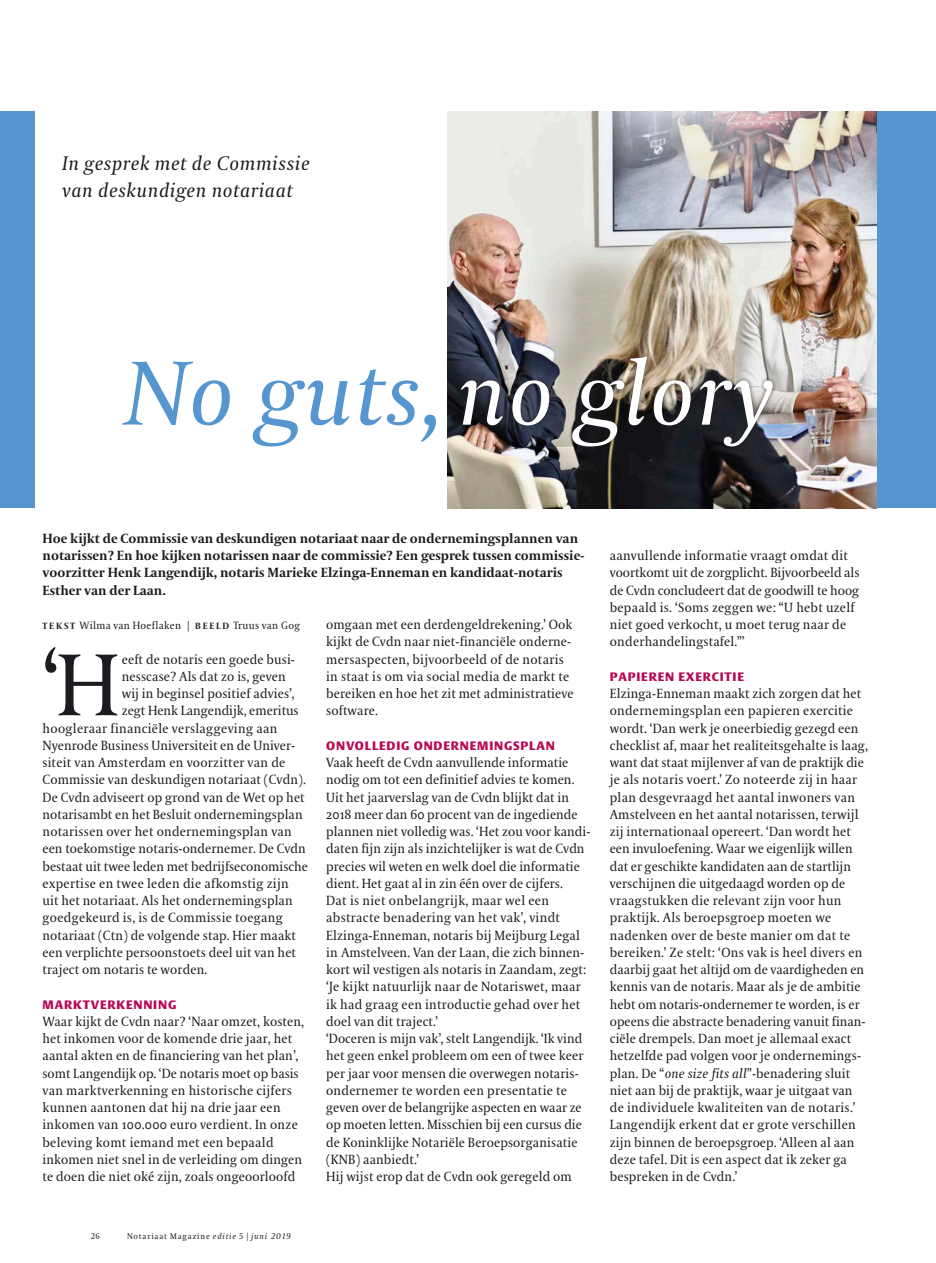
<style>
.page{position:relative;width:936px;height:1263px;background:#fff}
.page>*{position:absolute;margin:0;border:0;box-sizing:border-box;transform-origin:0 0}
.t1{font:italic 90px "VPRO Coranto";letter-spacing:.02em;color:#5595d0}
.t2{font:87.3px "VPRO Coranto";color:#1b1c20}
.t3{font:italic 19.5px/27px "VPRO Coranto";letter-spacing:.03em;color:#1b1c20}
.t4{font:13.2px/17.2px "VPRO Coranto";letter-spacing:.01em;color:#1b1c20}
.t5{font:700 13.2px/17.2px "VPRO Coranto";color:#1b1c20}
.t6{font:700 12px "VPRO Vesta";letter-spacing:.07em;color:#b90852}
.t7{font:10.5px "VPRO Coranto";letter-spacing:.03em;color:#1b1c20}
.t8{font:8.25px "VPRO Coranto";letter-spacing:.1em;color:#1b1c20}
.t9{font:8.25px "VPRO Coranto Cn";color:#1b1c20}
.s1{color:#fff}
.s2{font-weight:700;font-size:9px}
.s3{font-style:italic}
.s4{font-family:"VPRO Coranto Cn"}
</style>
<div class="page">
<div style="left:837px;top:112px;width:98px;height:396px;background:#5595d0"></div>
<div style="left:0;top:112px;width:34px;height:396px;background:#5595d0"></div>
<img style="left:447px;top:112px;width:429px;height:396px">
<div style="left:456px;top:352px;width:321px;height:98px;background:#1b1c20;opacity:.75"></div>
<h3 class="t3" style="left:62px;top:150px;width:249px">In gesprek met de Commissie van deskundigen notariaat</h3>
<h1 class="t1" style="left:124px;top:341px;width:649px">No guts, <span class="s1">no glory</span></h1>
<p class="t5" style="left:43px;top:529px;width:543px">Hoe kijkt de Commissie van deskundigen notariaat naar de ondernemingsplannen van notarissen? En hoe kijken notarissen naar de commissie? Een gesprek tussen commissie&shy;voorzitter Henk Langendijk, notaris Marieke Elzinga-Enneman en kandidaat-notaris Esther van der Laan.</p>
<p class="t7" style="left:43px;top:619px;width:259px"><span class="s2">T E K S T</span> Wilma van Hoeflaken | <span class="s2">B E E L D</span> Truus van Gog</p>
<h2 class="t2" style="left:43px;top:634px;width:78px">‘H</h2>
<p class="t4" style="left:122px;top:650px;width:175px">eeft de notaris een goede busi-</p>
<p class="t4" style="left:122px;top:668px;width:165px">nesscase? Als dat zo is, geven</p>
<p class="t4" style="left:122px;top:685px;width:174px">wij in beginsel positief advies’,</p>
<p class="t4" style="left:122px;top:702px;width:178px">zegt Henk Langendijk, emeritus</p>
<p class="t4" style="left:43px;top:719px;width:236px">hoogleraar financiële verslaggeving aan</p>
<p class="t4" style="left:43px;top:737px;width:253px">Nyenrode Business Universiteit en de Univer-</p>
<p class="t4" style="left:43px;top:754px;width:244px">siteit van Amsterdam en voorzitter van de</p>
<p class="t4" style="left:43px;top:771px;width:265px">Commissie van deskundigen notariaat (Cvdn).</p>
<p class="t4" style="left:43px;top:788px;width:264px">De Cvdn adviseert op grond van de Wet op het</p>
<p class="t4" style="left:43px;top:806px;width:261px">notarisambt en het Besluit ondernemingsplan</p>
<p class="t4" style="left:43px;top:823px;width:251px">notarissen over het ondernemingsplan van</p>
<p class="t4" style="left:43px;top:840px;width:265px">een toekomstige notaris-ondernemer. De Cvdn</p>
<p class="t4" style="left:43px;top:857px;width:267px">bestaat uit twee leden met bedrijfseconomische</p>
<p class="t4" style="left:43px;top:875px;width:248px">expertise en twee leden die afkomstig zijn</p>
<p class="t4" style="left:43px;top:892px;width:252px">uit het notariaat. Als het ondernemingsplan</p>
<p class="t4" style="left:43px;top:909px;width:242px">goedgekeurd is, is de Commissie toegang</p>
<p class="t4" style="left:43px;top:926px;width:255px">notariaat (Ctn) de volgende stap. Hier maakt</p>
<p class="t4" style="left:43px;top:944px;width:255px">een verplichte persoonstoets deel uit van het</p>
<p class="t4" style="left:43px;top:961px;width:166px">traject om notaris te worden.</p>
<p class="t6" style="left:43px;top:999px;width:135px">MARKTVERKENNING</p>
<p class="t4" style="left:43px;top:1013px;width:263px">Waar kijkt de Cvdn naar? ‘Naar omzet, kosten, het inkomen voor de komende drie jaar, het aantal akten en de financiering van het plan’, somt Langendijk op. ‘De notaris moet op basis van marktverkenning en historische cijfers kunnen aantonen dat hij na drie jaar een inkomen van 100.000 euro verdient. In onze beleving komt iemand met een bepaald inkomen niet snel in de verleiding om dingen te doen die niet oké zijn, zoals ongeoorloofd</p>
<p class="t4" style="left:326px;top:616px;width:249px">omgaan met een derdengeldrekening.’ Ook kijkt de Cvdn naar niet-financiële onderne&shy;mersaspecten, bijvoorbeeld of de notaris in staat is om via social media de markt te bereiken en hoe het zit met administratieve software.</p>
<p class="t6" style="left:326px;top:740px;width:230px">ONVOLLEDIG ONDERNEMINGSPLAN</p>
<p class="t4" style="left:326px;top:754px;width:266px">Vaak heeft de Cvdn aanvullende informatie nodig om tot een definitief advies te komen.<br>Uit het jaarverslag van de Cvdn blijkt dat in 2018 meer dan 60 procent van de ingediende plannen niet volledig was. ‘Het zou voor kandi&shy;daten fijn zijn als inzichtelijker is wat de Cvdn precies wil weten en welk doel die informatie dient. Het gaat al in zin één over de cijfers.<br>Dat is niet onbelangrijk, maar wel een abstracte benadering van het vak’, vindt Elzinga-Enneman, notaris bij Meijburg Legal in Amstelveen. Van der Laan, die zich binnen&shy;kort wil vestigen als notaris in Zaandam, zegt: ‘Je kijkt natuurlijk naar de Notariswet, maar ik had graag een introductie gehad over het doel van dit traject.’<br>‘Doceren is mijn vak’, stelt Langendijk. ‘Ik vind het geen enkel probleem om een of twee keer per jaar voor mensen die overwegen notaris&shy;ondernemer te worden een presentatie te geven over de belangrijke aspecten en waar ze op moeten letten. Misschien bij een cursus die de Koninklijke Notariële Beroepsorganisatie (KNB) aanbiedt.’<br>Hij wijst erop dat de Cvdn ook geregeld om</p>
<p class="t4" style="left:609px;top:547px;width:251px">aanvullende informatie vraagt omdat dit voortkomt uit de zorgplicht. Bijvoorbeeld als de Cvdn concludeert dat de goodwill te hoog bepaald is. ‘Soms zeggen we: “U hebt uzelf niet goed verkocht, u moet terug naar de onderhandelingstafel.”’</p>
<p class="t6" style="left:609px;top:671px;width:136px">PAPIEREN EXERCITIE</p>
<p class="t4" style="left:609px;top:685px;width:260px">Elzinga-Enneman maakt zich zorgen dat het ondernemingsplan een papieren exercitie wordt. ‘Dan werk je oneerbiedig gezegd een checklist af, maar het realiteitsgehalte is laag, want dat staat mijlenver af van de praktijk die je als notaris voert.’ Zo noteerde zij in haar plan desgevraagd het aantal inwoners van Amstelveen en het aantal notarissen, terwijl zij internationaal opereert. ‘Dan wordt het een invuloefening. Waar we eigenlijk willen dat er geschikte kandidaten aan de startlijn verschijnen die uitgedaagd worden op de vraagstukken die relevant zijn voor hun praktijk. Als beroepsgroep moeten we nadenken over de beste manier om dat te bereiken.’ Ze stelt: ‘Ons vak is heel divers en daarbij gaat het altijd om de vaardigheden en kennis van de notaris. Maar als je de ambitie hebt om notaris-ondernemer te worden, is er opeens die abstracte benadering vanuit finan&shy;ciële drempels. Dan moet je allemaal exact hetzelfde pad volgen voor je ondernemings&shy;plan. De “<span class="s3">one size fits all</span>”-benadering sluit niet aan bij de praktijk, waar je uitgaat van de individuele kwaliteiten van de notaris.’ Langendijk erkent dat er grote verschillen zijn binnen de beroepsgroep. ‘Alleen al aan deze tafel. Dit is een aspect dat ik zeker ga bespreken in de Cvdn.’</p>
<p class="t9" style="left:91px;top:1231px;width:10px">26</p>
<p class="t8" style="left:127px;top:1231px;width:165px">Notariaat Magazine <span class="s3">editie</span> <span class="s4">5 |</span> <span class="s3">juni 2019</span></p>
</div>
